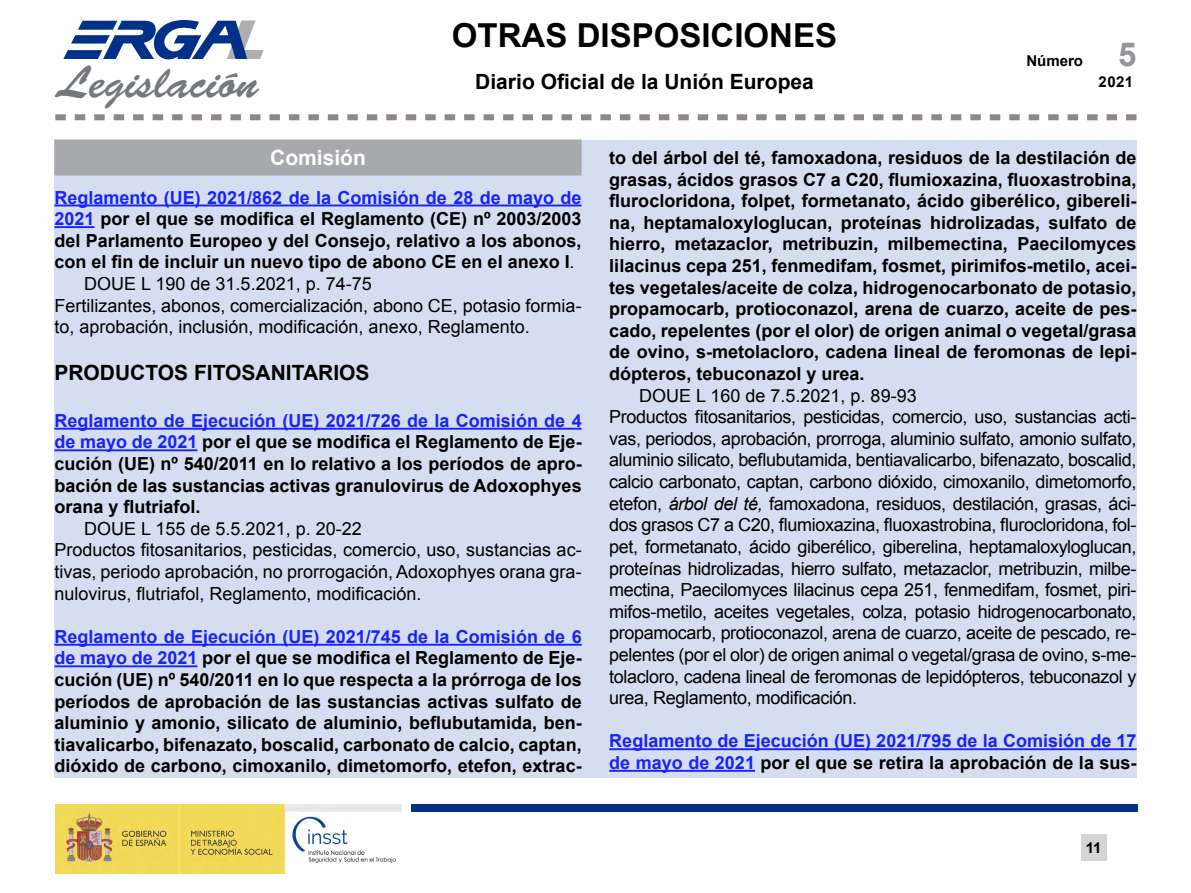
<style>
.page{position:relative;width:1191px;height:893px;background:#fff}
.page>*{position:absolute;margin:0;border:0;box-sizing:border-box;transform-origin:0 0}
.t1{font:italic 900 53.55px "Helvetica LT Std";color:#aeafb1;scale:1.11 1}
.t2{font:45.45px "Brush Script Std";color:#75787c}
.t3{font:700 33px "Arial";color:#000}
.t4{font:700 33px "Arial";color:#939598}
._5_Texto_en_negrita{font:700 21px "Arial";color:#000}
._2_encabezados_EN_BL{font:700 21px "Arial";color:#fff}
._1_texto_normal{font:700 18px/21.6px "Arial";color:#000;text-align:justify}
._1_texto_normal-2{font:18px/21.6px "Arial";color:#000;text-align:justify}
._1_texto_normal-3{font:700 18px/21.6px "Arial";color:#1922fb}
._3_Texto_con_sangria{font:18px "Arial";color:#000}
.t5{font:700 15px "Arial";color:#000}
.s1{color:#1922fb}
.s2{font-weight:400}
.s3{font-style:italic}
.s4{color:#000}
</style>
<div class="page">
<div style="left:54px;top:140px;width:1082px;height:638px;background:#d5def1"></div>
<svg style="left:55px;top:114px;width:1081px;height:6px"></svg>
<div style="left:1080px;top:834px;width:26px;height:27px;background:#d3d5d6"></div>
<img style="left:55px;top:804px;width:346px;height:69px">
<div style="left:410px;top:805px;width:727px;height:7px;background:#003088"></div>
<svg style="left:63px;top:20px;width:184px;height:40px"></svg>
<div style="left:54px;top:139px;width:527px;height:36px;background:#a7a9ac"></div>
<hr style="left:54px;top:205px;width:527px;height:1px;background:#1922fb">
<hr style="left:54px;top:226px;width:40px;height:2px;background:#1922fb">
<hr style="left:54px;top:428px;width:527px;height:2px;background:#1922fb">
<hr style="left:54px;top:449px;width:143px;height:2px;background:#1922fb">
<hr style="left:54px;top:644px;width:527px;height:2px;background:#1922fb">
<hr style="left:54px;top:665px;width:143px;height:2px;background:#1922fb">
<hr style="left:609px;top:748px;width:527px;height:2px;background:#1922fb">
<hr style="left:609px;top:770px;width:146px;height:2px;background:#1922fb">
<h1 class="t1" style="left:222px;top:5px;width:49px">L</h1>
<h2 class="t2" style="left:57px;top:57px;width:202px">Legislación</h2>
<h3 class="t3" style="left:452px;top:13px;width:387px">OTRAS DISPOSICIONES</h3>
<p class="_5_Texto_en_negrita" style="left:475px;top:68px;width:340px">Diario Oficial de la Unión Europea</p>
<p class="t5" style="left:1026px;top:51px;width:58px">Número</p>
<h3 class="t4" style="left:1118px;top:32px;width:20px">5</h3>
<p class="t5" style="left:1098px;top:72px;width:36px">2021</p>
<p class="_2_encabezados_EN_BL" style="left:270px;top:144px;width:97px">Comisión</p>
<p class="_1_texto_normal" style="left:54px;top:187px;width:529px"><span class="s1">Reglamento (UE) 2021/862 de la Comisión de 28 de mayo de 2021</span> por el que se modifica el Reglamento (CE) nº 2003/2003 del Parlamento Europeo y del Consejo, relativo a los abonos, con el fin de incluir un nuevo tipo de abono CE en el anexo I<span class="s2">.</span></p>
<p class="_3_Texto_con_sangria" style="left:84px;top:272px;width:289px">DOUE L 190 de 31.5.2021, p. 74-75</p>
<p class="_1_texto_normal-2" style="left:54px;top:295px;width:529px">Fertilizantes, abonos, comercialización, abono CE, potasio formia&shy;to, aprobación, inclusión, modificación, anexo, Reglamento.</p>
<p class="_5_Texto_en_negrita" style="left:54px;top:359px;width:317px">PRODUCTOS FITOSANITARIOS</p>
<p class="_1_texto_normal" style="left:54px;top:410px;width:529px"><span class="s1">Reglamento de Ejecución (UE) 2021/726 de la Comisión de 4 de mayo de 2021</span> por el que se modifica el Reglamento de Eje&shy;cución (UE) nº 540/2011 en lo relativo a los períodos de apro&shy;bación de las sustancias activas granulovirus de Adoxophyes orana y flutriafol.</p>
<p class="_3_Texto_con_sangria" style="left:84px;top:517px;width:279px">DOUE L 155 de 5.5.2021, p. 20-22</p>
<p class="_1_texto_normal-2" style="left:54px;top:539px;width:529px">Productos fitosanitarios, pesticidas, comercio, uso, sustancias ac&shy;tivas, periodo aprobación, no prorrogación, Adoxophyes orana gra&shy;nulovirus, flutriafol, Reglamento, modificación.</p>
<p class="_1_texto_normal" style="left:54px;top:626px;width:529px"><span class="s1">Reglamento de Ejecución (UE) 2021/745 de la Comisión de 6 de mayo de 2021</span> por el que se modifica el Reglamento de Eje&shy;cución (UE) nº 540/2011 en lo que respecta a la prórroga de los períodos de aprobación de las sustancias activas sulfato de aluminio y amonio, silicato de aluminio, beflubutamida, ben&shy;tiavalicarbo, bifenazato, boscalid, carbonato de calcio, captan, dióxido de carbono, cimoxanilo, dimetomorfo, etefon, extrac-</p>
<p class="_1_texto_normal" style="left:609px;top:147px;width:529px">to del árbol del té, famoxadona, residuos de la destilación de grasas, ácidos grasos C7 a C20, flumioxazina, fluoxastrobina, flurocloridona, folpet, formetanato, ácido giberélico, gibereli&shy;na, heptamaloxyloglucan, proteínas hidrolizadas, sulfato de hierro, metazaclor, metribuzin, milbemectina, Paecilomyces lilacinus cepa 251, fenmedifam, fosmet, pirimifos-metilo, acei&shy;tes vegetales/aceite de colza, hidrogenocarbonato de potasio, propamocarb, protioconazol, arena de cuarzo, aceite de pes&shy;cado, repelentes (por el olor) de origen animal o vegetal/grasa de ovino, s-metolacloro, cadena lineal de feromonas de lepi&shy;dópteros, tebuconazol y urea.</p>
<p class="_3_Texto_con_sangria" style="left:639px;top:384px;width:279px">DOUE L 160 de 7.5.2021, p. 89-93</p>
<p class="_1_texto_normal-2" style="left:609px;top:406px;width:529px">Productos fitosanitarios, pesticidas, comercio, uso, sustancias acti&shy;vas, periodos, aprobación, prorroga, aluminio sulfato, amonio sulfato, aluminio silicato, beflubutamida, bentiavalicarbo, bifenazato, boscalid, calcio carbonato, captan, carbono dióxido, cimoxanilo, dimetomorfo, etefon, <span class="s3">árbol del té,</span> famoxadona, residuos, destilación, grasas, áci&shy;dos grasos C7 a C20, flumioxazina, fluoxastrobina, flurocloridona, fol&shy;pet, formetanato, ácido giberélico, giberelina, heptamaloxyloglucan, proteínas hidrolizadas, hierro sulfato, metazaclor, metribuzin, milbe&shy;mectina, Paecilomyces lilacinus cepa 251, fenmedifam, fosmet, piri&shy;mifos-metilo, aceites vegetales, colza, potasio hidrogenocarbonato, propamocarb, protioconazol, arena de cuarzo, aceite de pescado, re&shy;pelentes (por el olor) de origen animal o vegetal/grasa de ovino, s-me&shy;tolacloro, cadena lineal de feromonas de lepidópteros, tebuconazol y urea, Reglamento, modificación.</p>
<p class="_1_texto_normal-3" style="left:609px;top:731px;width:529px">Reglamento de Ejecución (UE) 2021/795 de la Comisión de 17 de mayo de 2021 <span class="s4">por el que se retira la aprobación de la sus-</span></p>
<p class="t5" style="left:1085px;top:838px;width:17px">11</p>
</div>
